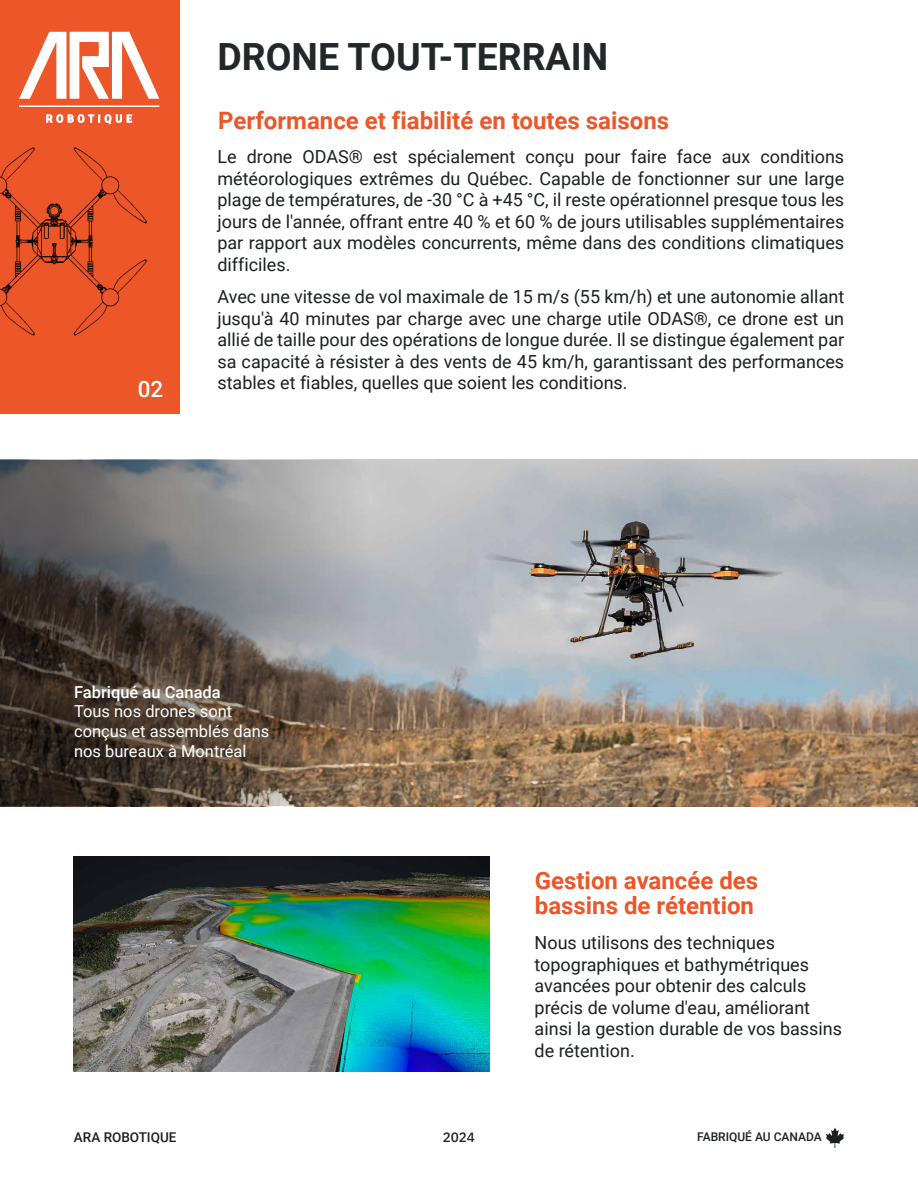
<style>
.page{position:relative;width:918px;height:1188px;background:#fff}
.page>*{position:absolute;margin:0;border:0;box-sizing:border-box;transform-origin:0 0}
.t1{font:700 37.5px "Roboto";color:#222729}
.t2{font:700 24px/25.5px "Roboto";color:#ec5628}
.t3{font:500 22.5px "Roboto";color:#fff}
.t4{font:18px/21.6px "Roboto";color:#1c2021;text-align:justify}
.t5{font:16.5px/19.8px "Roboto";color:#fff}
.t6{font:500 16.5px "Roboto";color:#fff}
.t7{font:500 13.5px "Roboto";color:#1c2021}
.t8{font:500 13.5px "IBM Plex Sans";color:#1c2021}
.t9{font:500 12px "Roboto";color:#1c2021}
</style>
<div class="page">
<img style="left:0;top:460px;width:918px;height:347px">
<div style="left:0;top:0;width:180px;height:414px;background:#ec5628"></div>
<img style="left:0;top:147px;width:147px;height:189px">
<svg style="left:19px;top:32px;width:140px;height:67px"></svg>
<hr style="left:19px;top:105px;width:140px;height:2px;background:#fff">
<svg style="left:46px;top:114px;width:86px;height:10px"></svg>
<svg style="left:826px;top:1128px;width:18px;height:20px"></svg>
<svg style="left:0;top:460px;width:402px;height:346px;background:#6e6762"></svg>
<img style="left:74px;top:857px;width:415px;height:215px">
<h1 class="t1" style="left:217px;top:31px;width:392px">DRONE TOUT-TERRAIN</h1>
<p class="t3" style="left:138px;top:373px;width:27px">02</p>
<h2 class="t2" style="left:218px;top:107px;width:453px">Performance et fiabilité en toutes saisons</h2>
<p class="t4" style="left:217px;top:145px;width:628px">Le drone ODAS® est spécialement conçu pour faire face aux conditions météorologiques extrêmes du Québec. Capable de fonctionner sur une large plage de températures, de -30 °C à +45 °C, il reste opérationnel presque tous les jours de l'année, offrant entre 40 % et 60 % de jours utilisables supplémentaires par rapport aux modèles concurrents, même dans des conditions climatiques difficiles.</p>
<p class="t4" style="left:217px;top:285px;width:628px">Avec une vitesse de vol maximale de 15 m/s (55 km/h) et une autonomie allant jusqu'à 40 minutes par charge avec une charge utile ODAS®, ce drone est un allié de taille pour des opérations de longue durée. Il se distingue également par sa capacité à résister à des vents de 45 km/h, garantissant des performances stables et fiables, quelles que soient les conditions.</p>
<p class="t6" style="left:74px;top:680px;width:148px">Fabriqué au Canada</p>
<p class="t5" style="left:74px;top:701px;width:197px">Tous nos drones sont conçus et assemblés dans nos bureaux à Montréal</p>
<h2 class="t2" style="left:535px;top:867px;width:225px">Gestion avancée des bassins de rétention</h2>
<p class="t4" style="left:535px;top:931px;width:309px;text-align:left">Nous utilisons des techniques topographiques et bathymétriques avancées pour obtenir des calculs précis de volume d'eau, améliorant ainsi la gestion durable de vos bassins de rétention.</p>
<p class="t7" style="left:74px;top:1128px;width:104px">ARA ROBOTIQUE</p>
<p class="t8" style="left:443px;top:1126px;width:34px">2024</p>
<p class="t9" style="left:697px;top:1128px;width:126px">FABRIQUÉ AU CANADA</p>
</div>
